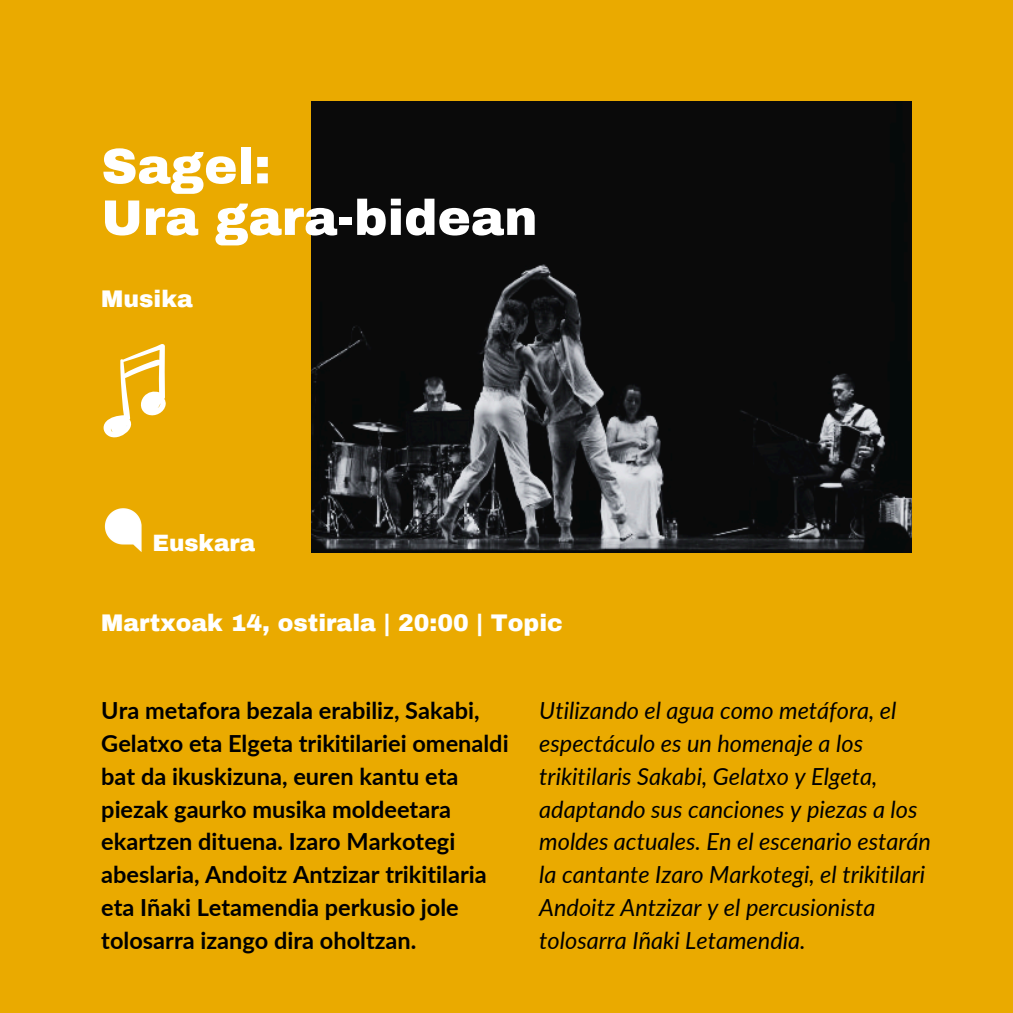
<style>
.page{position:relative;width:1013px;height:1013px;background:#fff}
.page>*{position:absolute;margin:0;border:0;box-sizing:border-box;transform-origin:0 0}
.t1{font:900 50px/51.5px "Archivo";color:#fff}
.t2{font:italic 23.5px/32.8px "Lato";color:#000}
.t3{font:700 23.5px/32.8px "Lato";color:#000}
.t4{font:900 23.5px "Archivo";color:#fff}
.t5{font:900 23.12px "Archivo";color:#fff}
</style>
<div class="page">
<div style="left:0;top:0;width:1012px;height:1012px;background:#eaaa00"></div>
<img style="left:312px;top:101px;width:599px;height:451px">
<img style="left:104px;top:508px;width:38px;height:44px">
<svg style="left:103px;top:344px;width:63px;height:94px"></svg>
<h1 class="t1" style="left:101px;top:141px;width:438px">Sagel:<br>Ura gara-bidean</h1>
<p class="t4" style="left:101px;top:286px;width:93px">Musika</p>
<p class="t5" style="left:152px;top:530px;width:104px">Euskara</p>
<p class="t4" style="left:101px;top:610px;width:463px">Martxoak 14, ostirala | 20:00 | Topic</p>
<p class="t3" style="left:101px;top:693px;width:409px">Ura metafora bezala erabiliz, Sakabi, Gelatxo eta Elgeta trikitilariei omenaldi bat da ikuskizuna, euren kantu eta piezak gaurko musika moldeetara ekartzen dituena. Izaro Markotegi abeslaria, Andoitz Antzizar trikitilaria eta Iñaki Letamendia perkusio jole tolosarra izango dira oholtzan.</p>
<p class="t2" style="left:539px;top:693px;width:393px">Utilizando el agua como metáfora, el espectáculo es un homenaje a los trikitilaris Sakabi, Gelatxo y Elgeta, adaptando sus canciones y piezas a los moldes actuales. En el escenario estarán la cantante Izaro Markotegi, el trikitilari Andoitz Antzizar y el percusionista tolosarra Iñaki Letamendia.</p>
</div>
